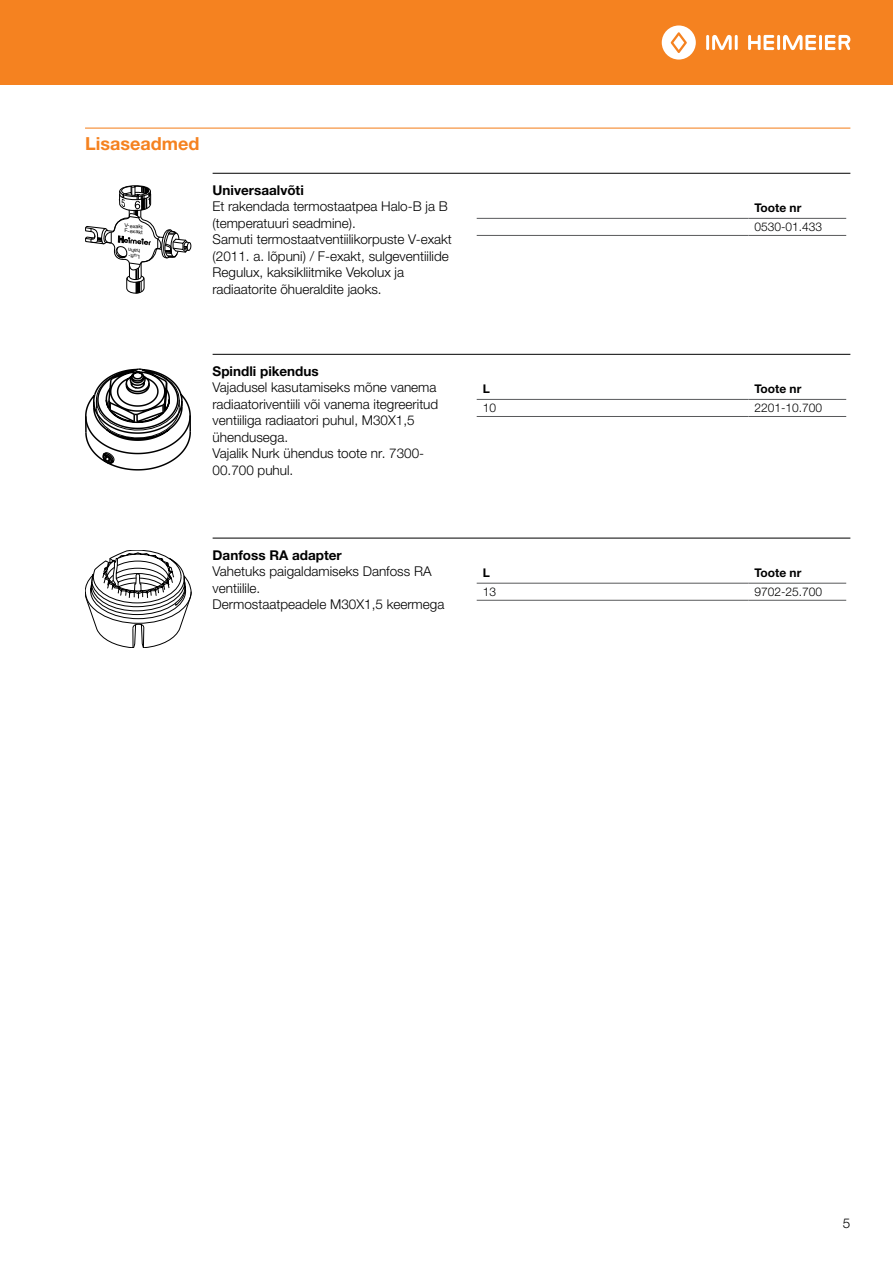
<style>
.page{position:relative;width:893px;height:1263px;background:#fff}
.page>*{position:absolute;margin:0;border:0;box-sizing:border-box;transform-origin:0 0}
.t1{font:700 18px "Helvetica Neue LTW1 G";color:#f58220}
.t2{font:300 13.5px/16.5px "Helvetica Neue LTW1 G";color:#000}
.t3{font:700 13.5px "Helvetica Neue LTW1 G";color:#000}
.t4{font:300 12px "Helvetica Neue LTW1 G";color:#000}
.t5{font:700 12px "Helvetica Neue LTW1 G";color:#000}
.t6{font:5.4px/5.2px "Arial";color:#000}
</style>
<div class="page">
<div style="left:0;top:0;width:893px;height:85px;background:#f58220"></div>
<hr style="left:706px;top:35px;width:3px;height:15px;background:#fff">
<hr style="left:735px;top:35px;width:3px;height:15px;background:#fff">
<svg style="left:712px;top:35px;width:20px;height:15px"></svg>
<svg style="left:662px;top:25px;width:34px;height:35px"></svg>
<hr style="left:777px;top:35px;width:3px;height:15px;background:#fff">
<svg style="left:748px;top:35px;width:26px;height:15px"></svg>
<hr style="left:819px;top:35px;width:3px;height:15px;background:#fff">
<svg style="left:783px;top:35px;width:33px;height:15px"></svg>
<svg style="left:825px;top:35px;width:25px;height:15px"></svg>
<hr style="left:85px;top:128px;width:765px;height:1px;background:#f58220">
<hr style="left:213px;top:173px;width:637px;height:1px;background:#000">
<hr style="left:477px;top:218px;width:271px;height:1px;background:#58595b">
<hr style="left:477px;top:235px;width:271px;height:1px;background:#58595b">
<hr style="left:748px;top:218px;width:98px;height:1px;background:#58595b">
<hr style="left:748px;top:235px;width:98px;height:1px;background:#58595b">
<hr style="left:213px;top:354px;width:637px;height:1px;background:#000">
<hr style="left:477px;top:399px;width:271px;height:1px;background:#58595b">
<hr style="left:477px;top:416px;width:271px;height:1px;background:#58595b">
<hr style="left:748px;top:399px;width:98px;height:1px;background:#58595b">
<hr style="left:748px;top:416px;width:98px;height:1px;background:#58595b">
<hr style="left:213px;top:538px;width:637px;height:1px;background:#000">
<hr style="left:477px;top:583px;width:271px;height:1px;background:#58595b">
<hr style="left:477px;top:600px;width:271px;height:1px;background:#58595b">
<hr style="left:748px;top:583px;width:98px;height:1px;background:#58595b">
<hr style="left:748px;top:600px;width:98px;height:1px;background:#58595b">
<svg style="left:85px;top:185px;width:106px;height:109px"></svg>
<svg style="left:85px;top:368px;width:106px;height:103px"></svg>
<svg style="left:85px;top:550px;width:106px;height:98px"></svg>
<h1 class="t1" style="left:85px;top:132px;width:116px">Lisaseadmed</h1>
<p class="t6" style="left:125px;top:222px;width:20px;rotate:6deg">V-exakt<br>F-exakt</p>
<p class="t6" style="left:140px;top:254px;width:14px;rotate:-174deg">hahn</p>
<p class="t6" style="left:139px;top:259px;width:13px;rotate:-174deg">Luft-</p>
<p class="t3" style="left:213px;top:182px;width:93px">Universaalvõti</p>
<p class="t2" style="left:213px;top:198px;width:241px">Et rakendada termostaatpea Halo-B ja B (temperatuuri seadmine).<br>Samuti termostaatventiilikorpuste V-exakt (2011. a. lõpuni) / F-exakt, sulgeventiilide Regulux, kaksikliitmike Vekolux ja radiaatorite õhueraldite jaoks.</p>
<p class="t5" style="left:754px;top:200px;width:48px">Toote nr</p>
<p class="t4" style="left:754px;top:220px;width:69px">0530-01.433</p>
<p class="t3" style="left:213px;top:363px;width:108px">Spindli pikendus</p>
<p class="t2" style="left:213px;top:379px;width:227px">Vajadusel kasutamiseks mõne vanema radiaatoriventiili või vanema itegreeritud ventiiliga radiaatori puhul, M30X1,5 ühendusega.<br>Vajalik Nurk ühendus toote nr. 7300-<br>00.700 puhul.</p>
<p class="t5" style="left:483px;top:381px;width:9px">L</p>
<p class="t5" style="left:754px;top:381px;width:48px">Toote nr</p>
<p class="t4" style="left:483px;top:401px;width:15px">10</p>
<p class="t4" style="left:754px;top:401px;width:69px">2201-10.700</p>
<p class="t3" style="left:213px;top:547px;width:131px">Danfoss RA adapter</p>
<p class="t2" style="left:213px;top:563px;width:233px">Vahetuks paigaldamiseks Danfoss RA ventiilile.<br>Dermostaatpeadele M30X1,5 keermega</p>
<p class="t5" style="left:483px;top:565px;width:9px">L</p>
<p class="t5" style="left:754px;top:565px;width:48px">Toote nr</p>
<p class="t4" style="left:483px;top:584px;width:15px">13</p>
<p class="t4" style="left:754px;top:584px;width:69px">9702-25.700</p>
<p class="t2" style="left:843px;top:1215px;width:9px">5</p>
</div>
